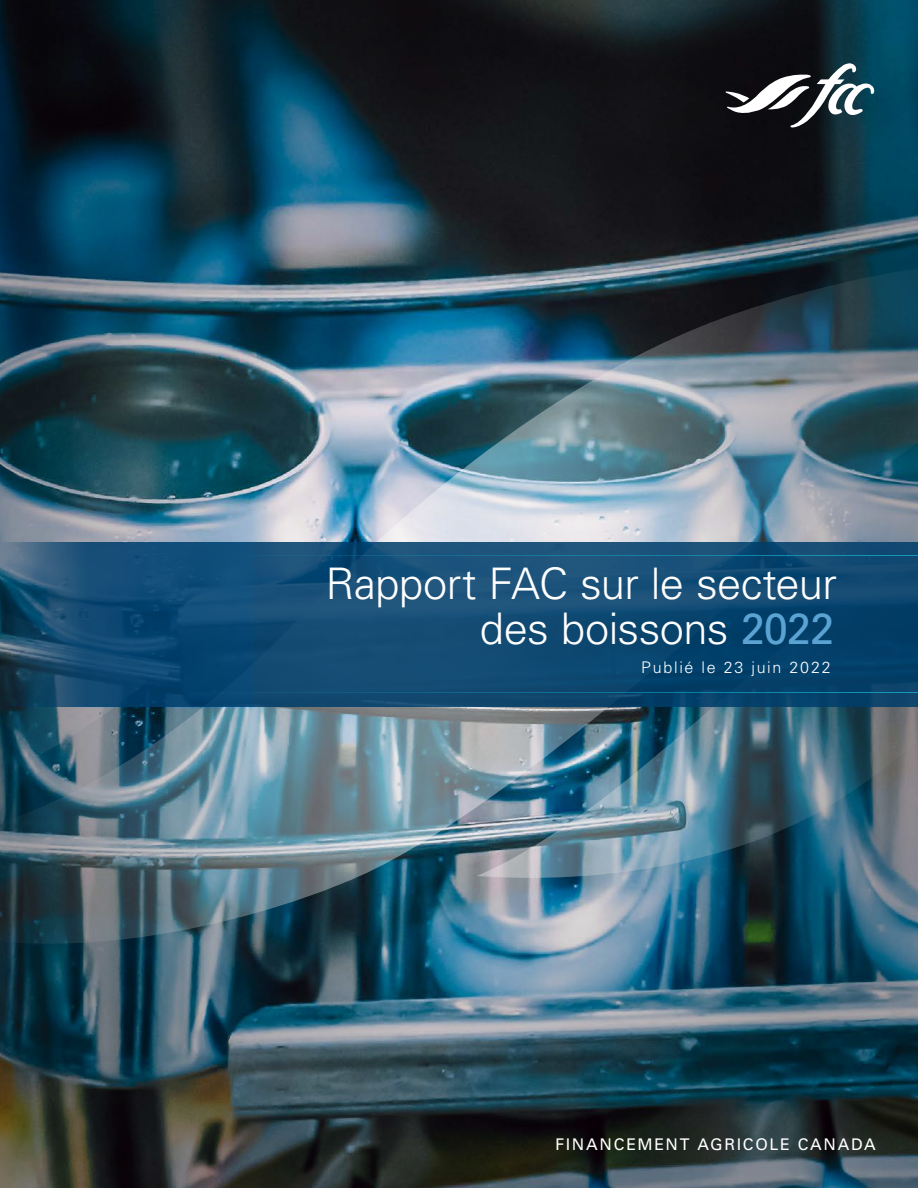
<style>
.page{position:relative;width:918px;height:1188px;background:#fff}
.page>*{position:absolute;margin:0;border:0;box-sizing:border-box;transform-origin:0 0}
.t1{font:300 43.5px/45px "Univers";letter-spacing:-.015em;color:#fff;text-align:right}
.t2{font:16.05px "Univers";letter-spacing:.105em;color:#fff}
.t3{font:300 16.05px "Univers";letter-spacing:.11em;color:#fff}
.s1{font-weight:400;color:#5aa3d2}
</style>
<div class="page">
<img style="left:0;top:0;width:918px;height:1188px">
<svg style="left:0;top:542px;width:918px;height:165px;background:#114971"></svg>
<hr style="left:197px;top:555px;width:721px;height:1px;background:#129dc0">
<hr style="left:197px;top:692px;width:721px;height:1px;background:#129dc0">
<svg style="left:726px;top:63px;width:149px;height:65px"></svg>
<p class="t1" style="left:326px;top:560px;width:513px">Rapport FAC sur le secteur des boissons <span class="s1">2022</span></p>
<p class="t3" style="left:641px;top:657px;width:191px">Publié le 23 juin 2022</p>
<p class="t2" style="left:555px;top:1134px;width:322px">FINANCEMENT AGRICOLE CANADA</p>
</div>
